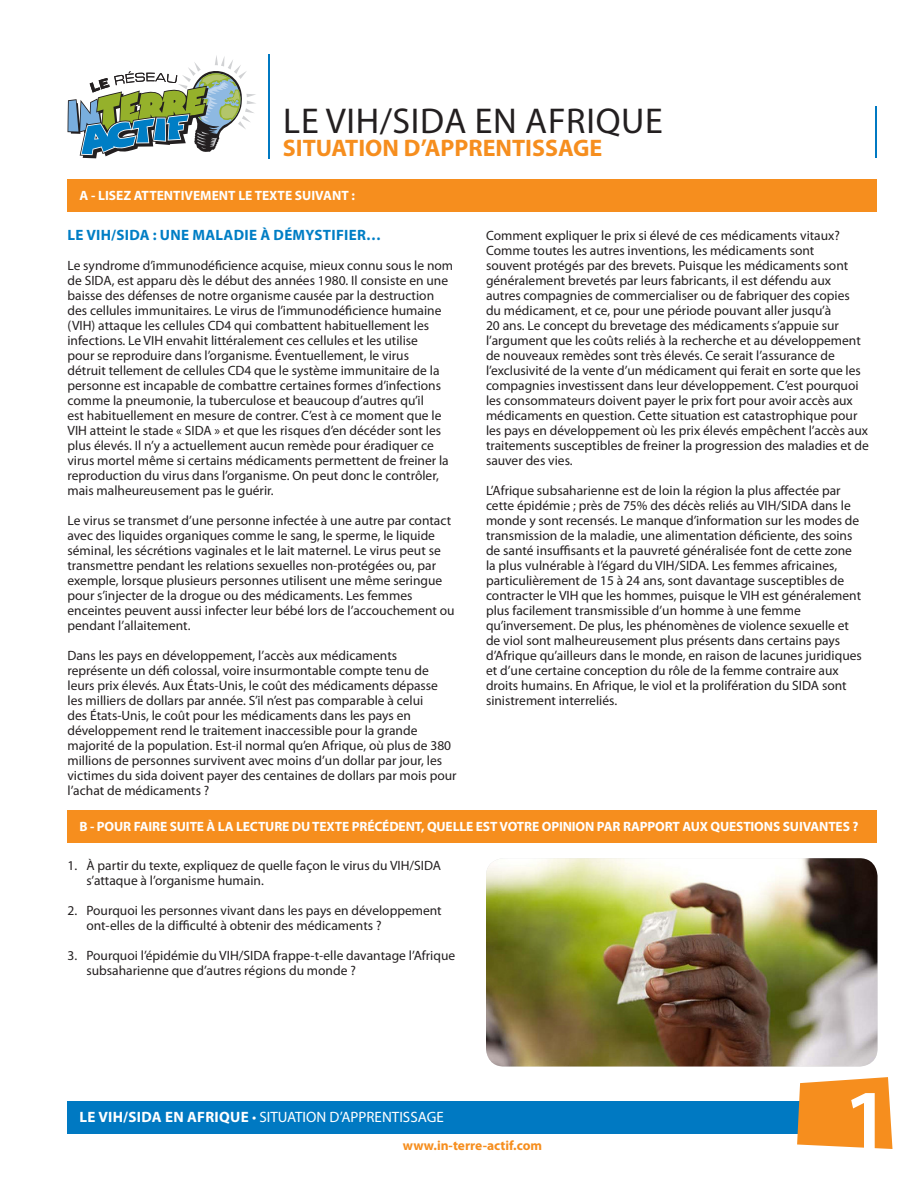
<style>
.page{position:relative;width:918px;height:1188px;background:#fff}
.page>*{position:absolute;margin:0;border:0;box-sizing:border-box;transform-origin:0 0}
.t1{font:600 90px "Myriad Pro";color:#fff}
.t2{font:36px "Myriad Pro";letter-spacing:.02em;color:#231f20}
.t3{font:700 24px "Myriad Pro";color:#f68e1e}
.t4{font:15px "Myriad Pro";color:#fff}
.texte_principal___gr{font:700 15px "Myriad Pro";letter-spacing:.02em;color:#007ec5}
.texte_principal___te{font:13.5px/15px "Myriad Pro";color:#231f20}
.boites_d_infos___tit{font:700 13.5px "Myriad Pro";letter-spacing:-.01em;color:#fff}
.t5{font:700 13.5px "Myriad Pro";color:#f68e1e}
.s1{font-weight:700}
</style>
<div class="page">
<svg style="left:68px;top:55px;width:188px;height:103px"></svg>
<div style="left:68px;top:1101px;width:810px;height:33px;background:#0079c2"></div>
<hr style="left:268px;top:54px;width:2px;height:104px;background:#0079c2">
<hr style="left:875px;top:106px;width:2px;height:52px;background:#0079c2">
<svg style="left:797px;top:1077px;width:95px;height:72px;background:#f59935"></svg>
<div style="left:68px;top:179px;width:810px;height:33px;background:#f68e1e"></div>
<div style="left:68px;top:810px;width:810px;height:33px;background:#f68e1e"></div>
<img style="left:486px;top:858px;width:392px;height:208px">
<p class="t2" style="left:283px;top:99px;width:358px">Le VIH/SIDA en Afrique</p>
<p class="t3" style="left:283px;top:132px;width:201px">SITUATION D’APPREN</p>
<p class="t3" style="left:512px;top:132px;width:89px">TISSAGE</p>
<p class="boites_d_infos___tit" style="left:80px;top:187px;width:277px">A - LISEZ ATTENTIVEMENT LE TEXTE SUIVANT :</p>
<p class="texte_principal___gr" style="left:68px;top:225px;width:135px">LE VIH/SIDA : UNE MALADI</p>
<p class="texte_principal___gr" style="left:249px;top:225px;width:36px">E À DÉM</p>
<p class="texte_principal___gr" style="left:306px;top:225px;width:77px">YSTIFIER…</p>
<p class="texte_principal___te" style="left:68px;top:257px;width:387px">Le syndrome d’immunodéficience acquise, mieux connu sous le nom de SIDA, est apparu dès le début des années 1980. Il consiste en une baisse des défenses de notre organisme causée par la destruction des cellules immunitaires. Le virus de l’immunodéficience humaine (VIH) attaque les cellules CD4 qui combattent habituellement les infections. Le VIH envahit littéralement ces cellules et les utilise<br>pour se reproduire dans l’organisme. Éventuellement, le virus<br>détruit tellement de cellules CD4 que le système immunitaire de la personne est incapable de combattre certaines formes d’infections comme la pneumonie, la tuberculose et beaucoup d’autres qu’il<br>est habituellement en mesure de contrer. C’est à ce moment que le VIH atteint le stade « SIDA » et que les risques d’en décéder sont les plus élevés. Il n’y a actuellement aucun remède pour éradiquer ce virus mortel même si certains médicaments permettent de freiner la reproduction du virus dans l’organisme. On peut donc le contrôler, mais malheureusement pas le guérir.</p>
<p class="texte_principal___te" style="left:68px;top:512px;width:389px">Le virus se transmet d’une personne infectée à une autre par contact avec des liquides organiques comme le sang, le sperme, le liquide séminal, les sécrétions vaginales et le lait maternel. Le virus peut se transmettre pendant les relations sexuelles non-protégées ou, par exemple, lorsque plusieurs personnes utilisent une même seringue pour s’injecter de la drogue ou des médicaments. Les femmes enceintes peuvent aussi infecter leur bébé lors de l’accouchement ou pendant l’allaitement.</p>
<p class="texte_principal___te" style="left:68px;top:647px;width:391px">Dans les pays en développement, l’accès aux médicaments représente un défi colossal, voire insurmontable compte tenu de leurs prix élevés. Aux États-Unis, le coût des médicaments dépasse les milliers de dollars par année. S’il n’est pas comparable à celui<br>des États-Unis, le coût pour les médicaments dans les pays en développement rend le traitement inaccessible pour la grande majorité de la population. Est-il normal qu’en Afrique, où plus de 380 millions de personnes survivent avec moins d’un dollar par jour, les victimes du sida doivent payer des centaines de dollars par mois pour l’achat de médicaments ?</p>
<p class="texte_principal___te" style="left:486px;top:228px;width:385px">Comment expliquer le prix si élevé de ces médicaments vitaux?<br>Comme toutes les autres inventions, les médicaments sont<br>souvent protégés par des brevets. Puisque les médicaments sont généralement brevetés par leurs fabricants, il est défendu aux autres compagnies de commercialiser ou de fabriquer des copies<br>du médicament, et ce, pour une période pouvant aller jusqu’à<br>20 ans. Le concept du brevetage des médicaments s’appuie sur l’argument que les coûts reliés à la recherche et au développement de nouveaux remèdes sont très élevés. Ce serait l’assurance de l’exclusivité de la vente d’un médicament qui ferait en sorte que les compagnies investissent dans leur développement. C’est pourquoi les consommateurs doivent payer le prix fort pour avoir accès aux médicaments en question. Cette situation est catastrophique pour les pays en développement où les prix élevés empêchent l’accès aux traitements susceptibles de freiner la progression des maladies et de sauver des vies.</p>
<p class="texte_principal___te" style="left:486px;top:483px;width:377px">L’Afrique subsaharienne est de loin la région la plus affectée par cette épidémie ; près de 75% des décès reliés au VIH/SIDA dans le monde y sont recensés. Le manque d’information sur les modes de transmission de la maladie, une alimentation déficiente, des soins de santé insuffisants et la pauvreté généralisée font de cette zone la plus vulnérable à l’égard du VIH/SIDA. Les femmes africaines, particulièrement de 15 à 24 ans, sont davantage susceptibles de contracter le VIH que les hommes, puisque le VIH est généralement plus facilement transmissible d’un homme à une femme qu’inversement. De plus, les phénomènes de violence sexuelle et de viol sont malheureusement plus présents dans certains pays d’Afrique qu’ailleurs dans le monde, en raison de lacunes juridiques et d’une certaine conception du rôle de la femme contraire aux droits humains. En Afrique, le viol et la prolifération du SIDA sont sinistrement interreliés.</p>
<p class="boites_d_infos___tit" style="left:80px;top:818px;width:195px">B - POUR FAIRE SUITE À LA LECTURE</p>
<p class="boites_d_infos___tit" style="left:292px;top:818px;width:145px">DU TEXTE PRÉCÉDENT, QUE</p>
<p class="boites_d_infos___tit" style="left:453px;top:818px;width:268px">LLE EST VOTRE OPINION PAR RAPPORT AUX QUE</p>
<p class="boites_d_infos___tit" style="left:736px;top:818px;width:124px">STIONS SUIVANTES ?</p>
<p class="texte_principal___te" style="left:86px;top:858px;width:356px;text-indent:-19px">1. À partir du texte, expliquez de quelle façon le virus du VIH/SIDA s’attaque à l’organisme humain.</p>
<p class="texte_principal___te" style="left:86px;top:903px;width:357px;text-indent:-19px">2. Pourquoi les personnes vivant dans les pays en développement ont-elles de la difficulté à obtenir des médicaments ?</p>
<p class="texte_principal___te" style="left:86px;top:948px;width:370px;text-indent:-19px">3. Pourquoi l’épidémie du VIH/SIDA frappe-t-elle davantage l’Afrique subsaharienne que d’autres régions du monde ?</p>
<p class="t4" style="left:80px;top:1108px;width:366px"><span class="s1">LE VIH/SIDA EN AFRIQUE</span> • SITUATION D’APPRENTISSAGE</p>
<p class="t5" style="left:403px;top:1137px;width:141px">WWW.IN-TERRE-ACTIF.COM</p>
<p class="t1" style="left:843px;top:1064px;width:50px">1</p>
</div>
